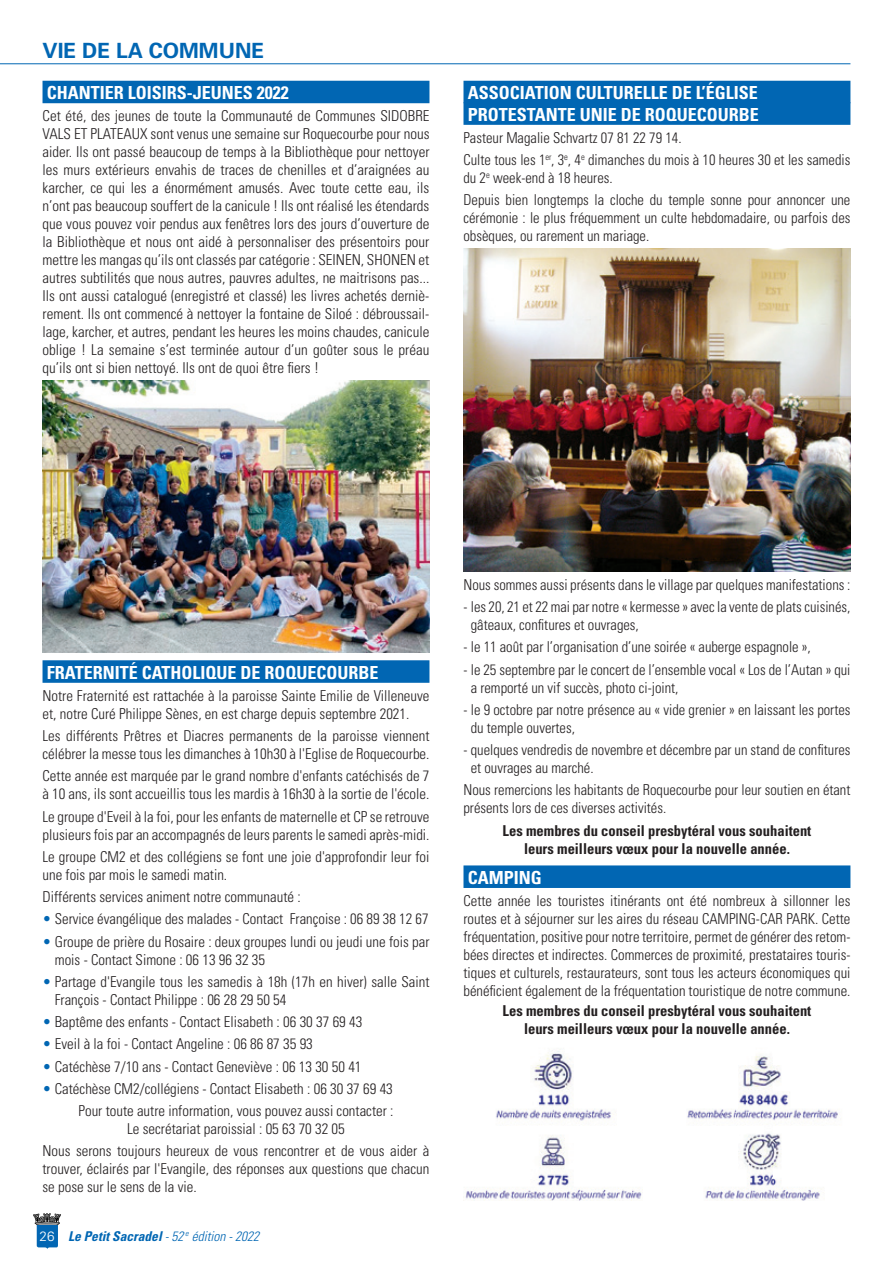
<style>
.page{position:relative;width:893px;height:1263px;background:#fff}
.page>*{position:absolute;margin:0;border:0;box-sizing:border-box;transform-origin:0 0}
.t1{font:700 21px "Univers";color:#0166b3}
.t2{font:700 condensed 18px/21.6px "Univers";color:#fff}
.t3{font:300 condensed 15px/18px "Univers";color:#231f20}
.t4{font:700 condensed 15px/18px "Univers";color:#231f20;text-align:center}
.t5{font:italic 700 condensed 13.5px "Univers";color:#0166b3}
.t6{font:300 13.5px "Univers";color:#fff}
.s1{color:#0166b3}
.s2{font-weight:300}
</style>
<div class="page">
<svg style="left:33px;top:1213px;width:28px;height:36px"></svg>
<hr style="left:0;top:63px;width:850px;height:1px;background:#0166b3">
<div style="left:463px;top:81px;width:387px;height:22px;background:#0166b3"></div>
<div style="left:463px;top:102px;width:387px;height:23px;background:#0166b3"></div>
<div style="left:463px;top:865px;width:387px;height:23px;background:#0166b3"></div>
<img style="left:463px;top:249px;width:387px;height:323px">
<img style="left:463px;top:1051px;width:377px;height:150px">
<div style="left:43px;top:81px;width:386px;height:22px;background:#0166b3"></div>
<div style="left:43px;top:660px;width:386px;height:23px;background:#0166b3"></div>
<img style="left:43px;top:380px;width:386px;height:273px">
<h1 class="t1" style="left:43px;top:37px;width:223px">VIE DE LA COMMUNE</h1>
<p class="t2" style="left:47px;top:81px;width:244px">CHANTIER LOISIRS-JEUNES 2022</p>
<p class="t3" style="left:43px;top:107px;width:388px;text-align:justify">Cet été, des jeunes de toute la Communauté de Communes SIDOBRE VALS ET PLATEAUX sont venus une semaine sur Roquecourbe pour nous aider. Ils ont passé beaucoup de temps à la Bibliothèque pour nettoyer les murs extérieurs envahis de traces de chenilles et d’araignées au karcher, ce qui les a énormément amusés. Avec toute cette eau, ils n’ont pas beaucoup souffert de la canicule ! Ils ont réalisé les étendards que vous pouvez voir pendus aux fenêtres lors des jours d’ouverture de la Bibliothèque et nous ont aidé à personnaliser des présentoirs pour mettre les mangas qu’ils ont classés par catégorie : SEINEN, SHONEN et autres subtilités que nous autres, pauvres adultes, ne maitrisons pas...<br>Ils ont aussi catalogué (enregistré et classé) les livres achetés derniè&shy;rement. Ils ont commencé à nettoyer la fontaine de Siloé : débroussail&shy;lage, karcher, et autres, pendant les heures les moins chaudes, canicule oblige ! La semaine s’est terminée autour d’un goûter sous le préau qu’ils ont si bien nettoyé. Ils ont de quoi être fiers !</p>
<p class="t2" style="left:468px;top:81px;width:292px">ASSOCIATION CULTURELLE DE L’ÉGLISE<br>PROTESTANTE UNIE DE ROQUECOURBE</p>
<p class="t3" style="left:463px;top:126px;width:388px;line-height:22.2px">Pasteur Magalie Schvartz 07 81 22 79 14.<br>Culte tous les 1<sup>er</sup>, 3<sup>e</sup>, 4<sup>e</sup> dimanches du mois à 10 heures 30 et les samedis</p>
<p class="t3" style="left:463px;top:166px;width:388px;line-height:22.2px">du 2<sup>e</sup> week-end à 18 heures.<br>Depuis bien longtemps la cloche du temple sonne pour annoncer une</p>
<p class="t3" style="left:463px;top:209px;width:388px">cérémonie : le plus fréquemment un culte hebdomadaire, ou parfois des obsèques, ou rarement un mariage.</p>
<p class="t2" style="left:47px;top:661px;width:333px">FRATERNITÉ CATHOLIQUE DE ROQUECOURBE</p>
<p class="t3" style="left:43px;top:686px;width:388px">Notre Fraternité est rattachée à la paroisse Sainte Emilie de Villeneuve et, notre Curé Philippe Sènes, en est charge depuis septembre 2021.</p>
<p class="t3" style="left:43px;top:726px;width:388px">Les différents Prêtres et Diacres permanents de la paroisse viennent célébrer la messe tous les dimanches à 10h30 à l'Eglise de Roquecourbe.</p>
<p class="t3" style="left:43px;top:767px;width:388px">Cette année est marquée par le grand nombre d'enfants catéchisés de 7 à 10 ans, ils sont accueillis tous les mardis à 16h30 à la sortie de l'école.</p>
<p class="t3" style="left:43px;top:807px;width:388px">Le groupe d'Eveil à la foi, pour les enfants de maternelle et CP se retrouve plusieurs fois par an accompagnés de leurs parents le samedi après-midi.</p>
<p class="t3" style="left:43px;top:847px;width:388px">Le groupe CM2 et des collégiens se font une joie d'approfondir leur foi une fois par mois le samedi matin.</p>
<p class="t3" style="left:43px;top:887px;width:260px">Différents services animent notre communauté :</p>
<p class="t3" style="left:43px;top:910px;width:388px"><span class="s1">•</span> Service évangélique des malades - Contact Françoise : 06 89 38 12 67</p>
<p class="t3" style="left:55px;top:932px;width:376px;text-indent:-12px"><span class="s1">•</span> Groupe de prière du Rosaire : deux groupes lundi ou jeudi une fois par mois - Contact Simone : 06 13 96 32 35</p>
<p class="t3" style="left:55px;top:972px;width:376px;text-indent:-12px"><span class="s1">•</span> Partage d'Evangile tous les samedis à 18h (17h en hiver) salle Saint<br>François - Contact Philippe : 06 28 29 50 54</p>
<p class="t3" style="left:43px;top:1012px;width:321px"><span class="s1">•</span> Baptême des enfants - Contact Elisabeth : 06 30 37 69 43</p>
<p class="t3" style="left:43px;top:1035px;width:272px"><span class="s1">•</span> Eveil à la foi - Contact Angeline : 06 86 87 35 93</p>
<p class="t3" style="left:43px;top:1057px;width:320px"><span class="s1">•</span> Catéchèse 7/10 ans - Contact Geneviève : 06 13 30 50 41</p>
<p class="t3" style="left:43px;top:1077px;width:352px;line-height:22.2px;text-align:right"><span class="s1">•</span> Catéchèse CM2/collégiens - Contact Elisabeth : 06 30 37 69 43<br>Pour toute autre information, vous pouvez aussi contacter :</p>
<p class="t3" style="left:43px;top:1117px;width:388px;line-height:22.2px;text-align:center">Le secrétariat paroissial : 05 63 70 32 05<br>Nous serons toujours heureux de vous rencontrer et de vous aider à</p>
<p class="t3" style="left:43px;top:1160px;width:388px">trouver, éclairés par l'Evangile, des réponses aux questions que chacun se pose sur le sens de la vie.</p>
<p class="t6" style="left:40px;top:1228px;width:17px">26</p>
<p class="t5" style="left:68px;top:1227px;width:193px">Le Petit Sacradel <span class="s2">- 52</span> <sup>e</sup> <span class="s2">édition - 2022</span></p>
<p class="t3" style="left:463px;top:575px;width:388px">Nous sommes aussi présents dans le village par quelques manifestations :</p>
<p class="t3" style="left:471px;top:597px;width:381px;text-indent:-7px">- les 20, 21 et 22 mai par notre « kermesse » avec la vente de plats cuisinés, gâteaux, confitures et ouvrages,</p>
<p class="t3" style="left:463px;top:638px;width:349px">- le 11 août par l’organisation d’une soirée « auberge espagnole »,</p>
<p class="t3" style="left:471px;top:660px;width:381px;text-indent:-7px">- le 25 septembre par le concert de l’ensemble vocal « Los de l’Autan » qui a remporté un vif succès, photo ci-joint,</p>
<p class="t3" style="left:471px;top:700px;width:381px;text-indent:-7px">- le 9 octobre par notre présence au « vide grenier » en laissant les portes du temple ouvertes,</p>
<p class="t3" style="left:471px;top:740px;width:381px;text-indent:-7px">- quelques vendredis de novembre et décembre par un stand de confitures et ouvrages au marché.</p>
<p class="t3" style="left:463px;top:781px;width:388px">Nous remercions les habitants de Roquecourbe pour leur soutien en étant présents lors de ces diverses activités.</p>
<p class="t4" style="left:503px;top:821px;width:310px">Les membres du conseil presbytéral vous souhaitent leurs meilleurs vœux pour la nouvelle année.</p>
<p class="t2" style="left:468px;top:866px;width:76px">CAMPING</p>
<p class="t3" style="left:463px;top:891px;width:388px;text-align:justify">Cette année les touristes itinérants ont été nombreux à sillonner les routes et à séjourner sur les aires du réseau CAMPING-CAR PARK. Cette fréquentation, positive pour notre territoire, permet de générer des retom&shy;bées directes et indirectes. Commerces de proximité, prestataires touris&shy;tiques et culturels, restaurateurs, sont tous les acteurs économiques qui bénéficient également de la fréquentation touristique de notre commune.</p>
<p class="t4" style="left:503px;top:1001px;width:310px">Les membres du conseil presbytéral vous souhaitent leurs meilleurs vœux pour la nouvelle année.</p>
</div>
